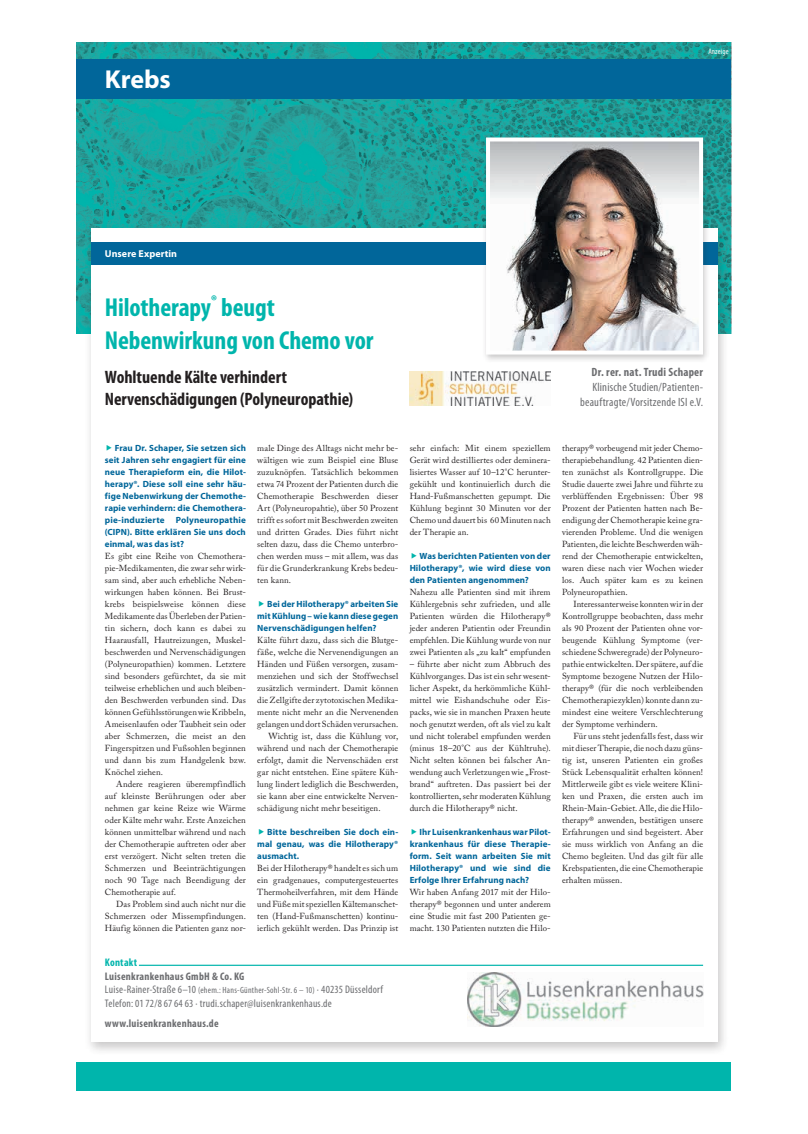
<style>
.page{position:relative;width:808px;height:1134px;background:#fff}
.page>*{position:absolute;margin:0;border:0;box-sizing:border-box;transform-origin:0 0}
.t1{font:700 condensed 26px/32.5px "Myriad Pro";letter-spacing:-.005em;color:#00b5ac}
.t2{font:700 26px "Myriad Pro";letter-spacing:-.005em;color:#fff}
.t3{font:700 condensed 18px/22.5px "Myriad Pro";color:#231f20}
.t4{font:condensed 12px/15px "Myriad Pro";letter-spacing:.015em;color:#6c6d70;text-align:right}
.t5{font:700 condensed 12px "Myriad Pro";letter-spacing:.02em;color:#6c6d70}
.t6{font:condensed 11px/13.8px "Myriad Pro";letter-spacing:.02em;color:#6c6d70}
.t7{font:700 condensed 11px "Myriad Pro";letter-spacing:.025em;color:#6c6d70}
.t8{font:700 condensed 11px "Myriad Pro";letter-spacing:.025em;color:#00b5ac}
.t9{font:700 10px "Myriad Pro";letter-spacing:.01em;color:#fff}
.t10{font:700 9px/12px "Myriad Pro";letter-spacing:.01em;color:#01669a;text-align:justify}
.t11{font:8.8px/12px "Adobe Caslon Pro";letter-spacing:.01em;color:#231f20;text-align:justify}
.t12{font:condensed 8px "Myriad Pro";letter-spacing:.01em;color:#fff}
.s1{font-weight:700}
.s2{font-size:9px}
</style>
<div class="page">
<img style="left:77px;top:43px;width:654px;height:291px">
<div style="left:77px;top:1063px;width:654px;height:28px;background:#00b5ac"></div>
<div style="left:84px;top:224px;width:645px;height:832px;background:#231f20;opacity:.25"></div>
<div style="left:91px;top:228px;width:626px;height:814px;background:#fff"></div>
<div style="left:77px;top:60px;width:654px;height:39px;background:#01669a"></div>
<hr style="left:139px;top:965px;width:564px;height:1px;background:#00b5ac">
<div style="left:91px;top:242px;width:626px;height:23px;background:#01669a"></div>
<img style="left:410px;top:372px;width:141px;height:34px">
<img style="left:468px;top:973px;width:235px;height:54px">
<div style="left:481px;top:134px;width:229px;height:229px;background:#231f20;opacity:.25"></div>
<img style="left:491px;top:142px;width:207px;height:208px">
<div style="left:486px;top:137px;width:217px;height:218px;border:4px solid #fff"></div>
<h1 class="t2" style="left:105px;top:62px;width:67px">Krebs</h1>
<p class="t12" style="left:708px;top:47px;width:22px">Anzeige</p>
<p class="t9" style="left:105px;top:248px;width:74px">Unsere Expertin</p>
<h1 class="t1" style="left:105px;top:291px;width:270px">Hilotherapy<sup>®</sup> beugt<br>Nebenwirkung von Chemo vor</h1>
<h2 class="t3" style="left:105px;top:365px;width:250px">Wohltuende Kälte verhindert<br>Nervenschädigungen (Polyneuropathie)</h2>
<p class="t10" style="left:105px;top:441px;width:143px;text-indent:10px">Frau Dr. Schaper, Sie setzen sich seit Jahren sehr engagiert für eine neue Therapieform ein, die Hilot&shy;herapy®. Diese soll eine sehr häu&shy;fige Nebenwirkung der Chemothe&shy;rapie verhindern: die Chemothera&shy;pie-induzierte Polyneuropathie (CIPN). Bitte erklären Sie uns doch einmal, was das ist?</p>
<p class="t11" style="left:105px;top:549px;width:143px">Es gibt eine Reihe von Chemothera&shy;pie-Medikamenten, die zwar sehr wirk&shy;sam sind, aber auch erhebliche Neben&shy;wirkungen haben können. Bei Brust&shy;krebs beispielsweise können diese Medikamente das Überleben der Patien&shy;tin sichern, doch kann es dabei zu Haarausfall, Hautreizungen, Muskel&shy;beschwerden und Nervenschädigungen (Polyneuropathien) kommen. Letztere sind besonders gefürchtet, da sie mit teilweise erheblichen und auch bleiben&shy;den Beschwerden verbunden sind. Das können Gefühlsstörungen wie Kribbeln, Ameisenlaufen oder Taubheit sein oder aber Schmerzen, die meist an den Fingerspitzen und Fußsohlen beginnen und dann bis zum Handgelenk bzw.<br>Knöchel ziehen.</p>
<p class="t11" style="left:105px;top:777px;width:143px;text-indent:11px">Andere reagieren überempfindlich auf kleinste Berührungen oder aber nehmen gar keine Reize wie Wärme oder Kälte mehr wahr. Erste Anzeichen können unmittelbar während und nach der Chemotherapie auftreten oder aber erst verzögert. Nicht selten treten die Schmerzen und Beeinträchtigungen noch 90 Tage nach Beendigung der Chemotherapie auf.</p>
<p class="t11" style="left:105px;top:897px;width:143px;text-indent:11px">Das Problem sind auch nicht nur die Schmerzen oder Missempfindungen.<br>Häufig können die Patienten ganz nor-</p>
<p class="t11" style="left:257px;top:441px;width:143px">male Dinge des Alltags nicht mehr be&shy;wältigen wie zum Beispiel eine Bluse zuzuknöpfen. Tatsächlich bekommen etwa 74 Prozent der Patienten durch die Chemotherapie Beschwerden dieser Art (Polyneuropahtie), über 50 Prozent trifft es sofort mit Beschwerden zweiten und dritten Grades. Dies führt nicht selten dazu, dass die Chemo unterbro&shy;chen werden muss – mit allem, was das für die Grunderkrankung Krebs bedeu&shy;ten kann.</p>
<p class="t10" style="left:257px;top:597px;width:143px;text-indent:10px">Bei der Hilotherapy® arbeiten Sie mit Kühlung – wie kann diese gegen Nervenschädigungen helfen?</p>
<p class="t11" style="left:257px;top:633px;width:143px">Kälte führt dazu, dass sich die Blutge-</p>
<p class="t11" style="left:257px;top:645px;width:143px">fäße, welche die Nervenendigungen an</p>
<p class="t11" style="left:257px;top:657px;width:143px">Händen und Füßen versorgen, zusam-</p>
<p class="t11" style="left:257px;top:669px;width:143px">menziehen und sich der Stoffwechsel</p>
<p class="t11" style="left:257px;top:681px;width:143px">zusätzlich vermindert. Damit können</p>
<p class="t11" style="left:257px;top:693px;width:143px">die Zellgifte der zytotoxischen Medika-</p>
<p class="t11" style="left:257px;top:705px;width:143px">mente nicht mehr an die Nervenenden</p>
<p class="t11" style="left:257px;top:717px;width:143px">gelangen und dort Schäden verursachen.</p>
<p class="t11" style="left:269px;top:729px;width:131px">Wichtig ist, dass die Kühlung vor,</p>
<p class="t11" style="left:257px;top:741px;width:143px">während und nach der Chemotherapie</p>
<p class="t11" style="left:257px;top:753px;width:143px">erfolgt, damit die Nervenschäden erst</p>
<p class="t11" style="left:257px;top:765px;width:143px">gar nicht entstehen. Eine spätere Küh-</p>
<p class="t11" style="left:257px;top:777px;width:143px">lung lindert lediglich die Beschwerden,</p>
<p class="t11" style="left:257px;top:789px;width:143px">sie kann aber eine entwickelte Nerven-</p>
<p class="t11" style="left:257px;top:801px;width:125px">schädigung nicht mehr beseitigen.</p>
<p class="t10" style="left:257px;top:825px;width:143px;text-indent:10px">Bitte beschreiben Sie doch ein&shy;mal genau, was die Hilotherapy® ausmacht.</p>
<p class="t11" style="left:257px;top:861px;width:143px">Bei der Hilotherapy® handelt es sich um ein gradgenaues, computergesteuertes Thermoheilverfahren, mit dem Hände und Füße mit speziellen Kältemanschet&shy;ten (Hand-Fußmanschetten) kontinu&shy;ierlich gekühlt werden. Das Prinzip ist</p>
<p class="t8" style="left:105px;top:955px;width:34px">Kontakt</p>
<p class="t6" style="left:105px;top:969px;width:280px"><span class="s1">Luisenkrankenhaus GmbH &amp; Co. KG<br></span>Luise-Rainer-Straße 6–10 <span class="s2">(ehem.: Hans-Günther-Sohl-Str. 6 – 10)</span> · 40235 Düsseldorf<br>Telefon: 0172/8676463 · trudi.schaper@luisenkrankenhaus.de</p>
<p class="t7" style="left:105px;top:1016px;width:115px">www.luisenkrankenhaus.de</p>
<p class="t11" style="left:410px;top:441px;width:143px">sehr einfach: Mit einem speziellem Gerät wird destilliertes oder deminera&shy;lisiertes Wasser auf 10–12°C herunter&shy;gekühlt und kontinuierlich durch die Hand-Fußmanschetten gepumpt. Die Kühlung beginnt 30 Minuten vor der Chemo und dauert bis 60 Minuten nach der Therapie an.</p>
<p class="t10" style="left:410px;top:549px;width:143px;text-indent:10px">Was berichten Patienten von der Hilotherapy®, wie wird diese von den Patienten angenommen?</p>
<p class="t11" style="left:410px;top:585px;width:143px">Nahezu alle Patienten sind mit ihrem Kühlergebnis sehr zufrieden, und alle Patienten würden die Hilotherapy® jeder anderen Patientin oder Freundin empfehlen. Die Kühlung wurde von nur zwei Patienten als „zu kalt“ empfunden</p>
<p class="t11" style="left:410px;top:657px;width:143px">– führte aber nicht zum Abbruch des Kühlvorganges. Das ist ein sehr wesent&shy;licher Aspekt, da herkömmliche Kühl&shy;mittel wie Eishandschuhe oder Eis&shy;packs, wie sie in manchen Praxen heute noch genutzt werden, oft als viel zu kalt und nicht tolerabel empfunden werden (minus 18–20°C aus der Kühltruhe).<br>Nicht selten können bei falscher An&shy;wendung auch Verletzungen wie „Frost&shy;brand“ auftreten. Das passiert bei der kontrollierten, sehr moderaten Kühlung durch die Hilotherapy® nicht.</p>
<p class="t10" style="left:410px;top:825px;width:143px;text-indent:10px">Ihr Luisenkrankenhaus war Pilot&shy;krankenhaus für diese Therapie&shy;form. Seit wann arbeiten Sie mit Hilotherapy® und wie sind die Erfolge Ihrer Erfahrung nach?</p>
<p class="t11" style="left:410px;top:885px;width:143px">Wir haben Anfang 2017 mit der Hilo&shy;therapy® begonnen und unter anderem eine Studie mit fast 200 Patienten ge&shy;macht. 130 Patienten nutzten die Hilo-</p>
<h3 class="t5" style="left:591px;top:364px;width:113px">Dr. rer. nat. Trudi Schaper</h3>
<h3 class="t4" style="left:580px;top:379px;width:124px">Klinische Studien/Patienten&shy;beauftragte/Vorsitzende ISI e.V.</h3>
<p class="t11" style="left:562px;top:441px;width:143px">therapy® vorbeugend mit jeder Chemo&shy;therapiebehandlung. 42 Patienten dien&shy;ten zunächst als Kontrollgruppe. Die Studie dauerte zwei Jahre und führte zu verblüffenden Ergebnissen: Über 98<br>Prozent der Patienten hatten nach Be&shy;endigung der Chemotherapie keine gra&shy;vierenden Probleme. Und die wenigen Patienten, die leichte Beschwerden wäh&shy;rend der Chemotherapie entwickelten, waren diese nach vier Wochen wieder los. Auch später kam es zu keinen Polyneuropathien.</p>
<p class="t11" style="left:562px;top:597px;width:143px;text-indent:11px">Interessanterweise konnten wir in der Kontrollgruppe beobachten, dass mehr als 90 Prozent der Patienten ohne vor&shy;beugende Kühlung Symptome (ver&shy;schiedene Schweregrade) der Polyneuro&shy;pathie entwickelten. Der spätere, auf die Symptome bezogene Nutzen der Hilo&shy;therapy® (für die noch verbleibenden Chemotherapiezyklen) konnte dann zu&shy;mindest eine weitere Verschlechterung der Symptome verhindern.</p>
<p class="t11" style="left:562px;top:729px;width:143px;text-indent:11px">Für uns steht jedenfalls fest, dass wir mit dieser Therapie, die noch dazu güns&shy;tig ist, unseren Patienten ein großes Stück Lebensqualität erhalten können!<br>Mittlerweile gibt es viele weitere Klini&shy;ken und Praxen, die ersten auch im Rhein-Main-Gebiet. Alle, die die Hilo&shy;therapy® anwenden, bestätigen unsere Erfahrungen und sind begeistert. Aber sie muss wirklich von Anfang an die Chemo begleiten. Und das gilt für alle Krebspatienten, die eine Chemotherapie erhalten müssen.</p>
</div>
